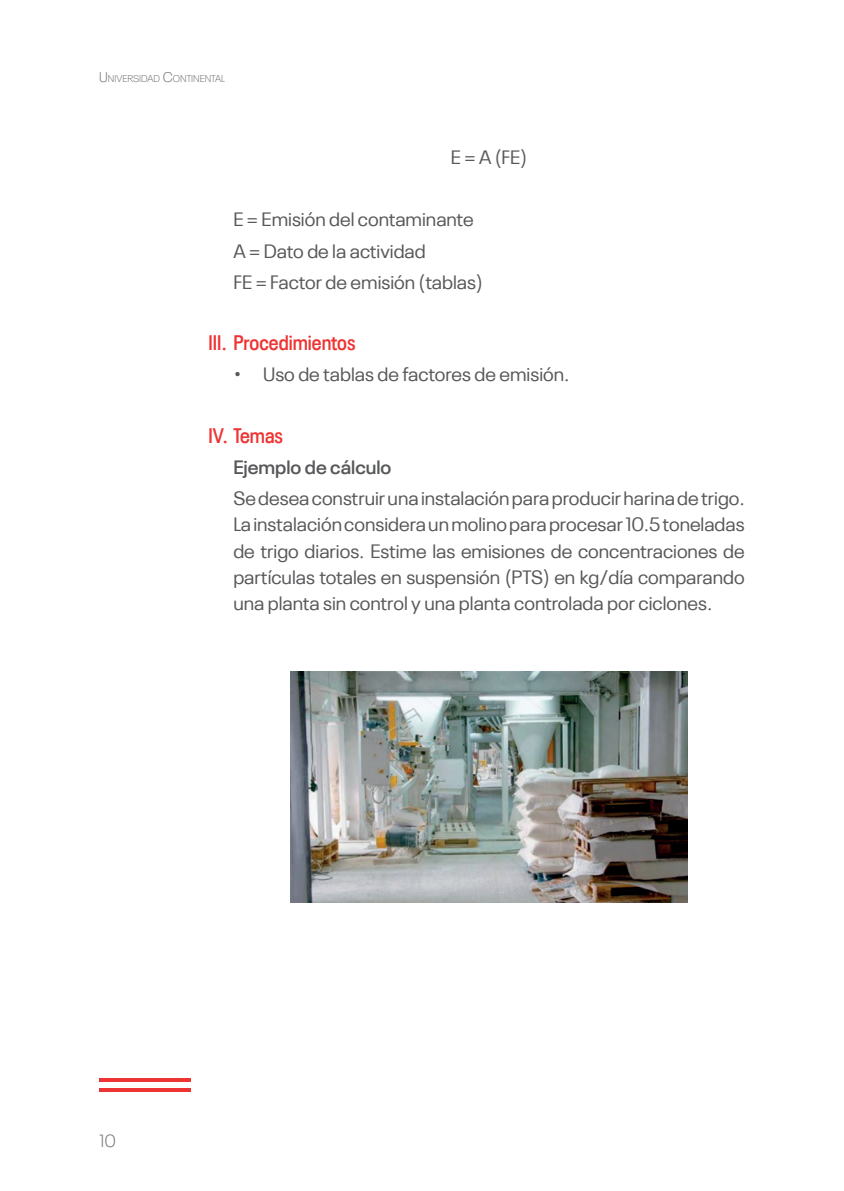
<style>
.page{position:relative;width:844px;height:1191px;background:#fff}
.page>*{position:absolute;margin:0;border:0;box-sizing:border-box;transform-origin:0 0}
.t1{font:600 condensed 21px "Neue Plak";color:#ee3433}
.t2{font:19.25px/26.2px "Neue Plak";color:#57585a}
.t3{font:600 19.25px "Neue Plak";color:#57585a}
.t4{font:300 17.5px "Neue Plak";color:#6c6d70}
.t5{font:300 9.8px "Neue Plak";color:#6c6d70}
.s1{font-size:14px}
</style>
<div class="page">
<svg style="left:99px;top:1088px;width:91px;height:3px"></svg>
<svg style="left:99px;top:1078px;width:91px;height:3px"></svg>
<img style="left:290px;top:671px;width:397px;height:231px">
<p class="t5" style="left:99px;top:71px;width:127px"><span class="s1">U</span>NIVERSIDAD <span class="s1">C</span>ONTINENTAL</p>
<p class="t2" style="left:450px;top:142px;width:78px">E = A (FE)</p>
<p class="t2" style="left:233px;top:202px;width:251px;line-height:31.2px">E = Emisión del contaminante<br>A = Dato de la actividad<br>FE = Factor de emisión (tablas)</p>
<p class="t1" style="left:208px;top:327px;width:148px">III. Procedimientos</p>
<p class="t2" style="left:233px;top:359px;width:337px">• Uso de tablas de factores de emisión.</p>
<p class="t1" style="left:208px;top:419px;width:76px">IV. Temas</p>
<p class="t3" style="left:233px;top:452px;width:160px">Ejemplo de cálculo</p>
<p class="t2" style="left:233px;top:483px;width:512px;text-align:justify">Se desea construir una instalación para producir harina de trigo.<br>La instalación considera un molino para procesar 10.5 toneladas de trigo diarios. Estime las emisiones de concentraciones de partículas totales en suspensión (PTS) en kg/día comparando una planta sin control y una planta controlada por ciclones.</p>
<p class="t4" style="left:99px;top:1127px;width:18px">10</p>
</div>
